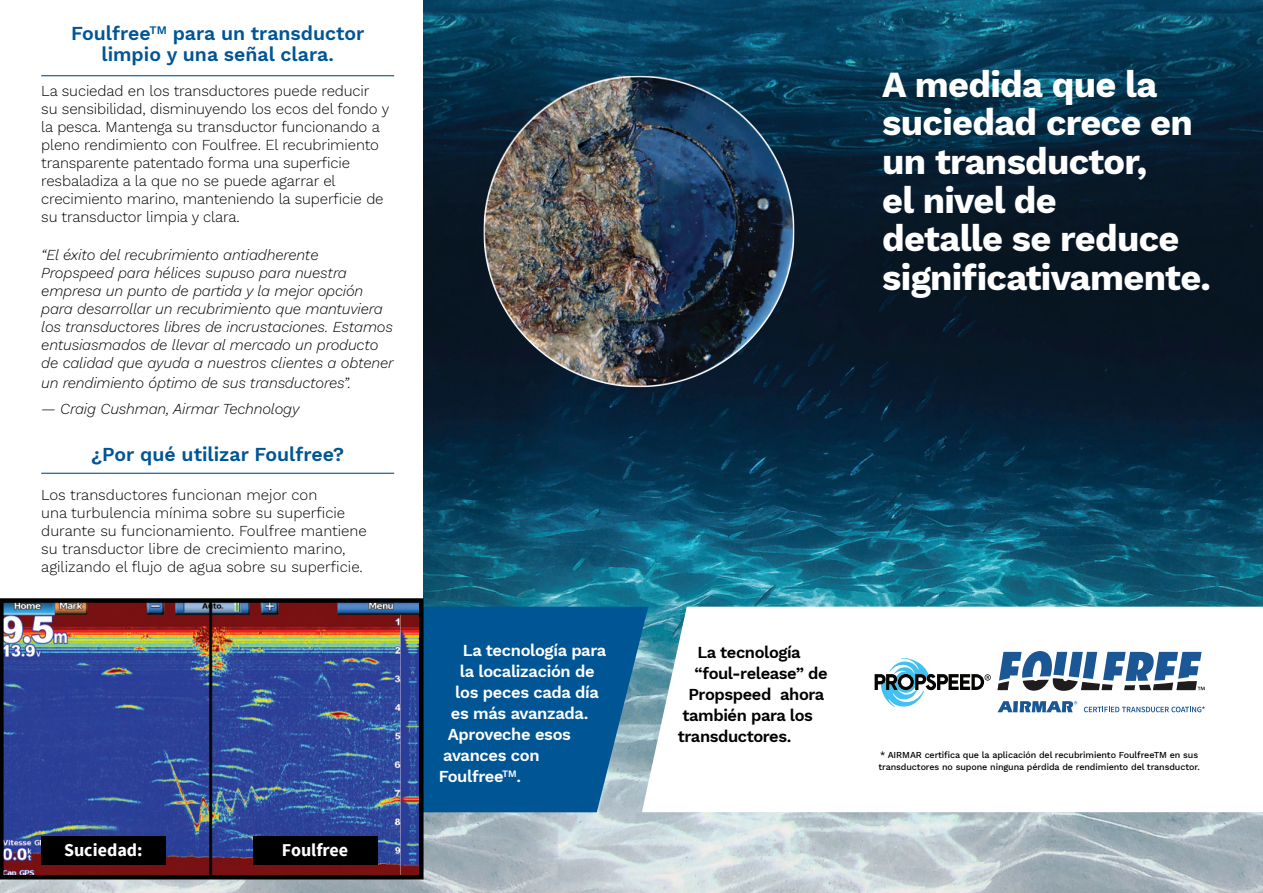
<style>
.page{position:relative;width:1263px;height:893px;background:#fff}
.page>*{position:absolute;margin:0;border:0;box-sizing:border-box;transform-origin:0 0}
.t1{font:700 36.15px/38.7px "Work Sans";letter-spacing:-.02em;color:#fff}
.t2{font:600 19.5px/21px "Work Sans";color:#005595;text-align:center}
.t3{font:700 18px "Source Sans Pro";color:#fff}
.t4{font:600 16.5px "Work Sans";letter-spacing:-.02em;color:#fff}
.t5{font:600 16.5px "Work Sans";letter-spacing:-.025em;color:#000}
.BODY_COPY{font:300 15px/18px "Work Sans";letter-spacing:-.01em;color:#000}
.BODY_COPY-2{font:italic 300 15px/18px "Work Sans";letter-spacing:-.01em;color:#000}
.BODY_COPY-3{font:500 9px/12px "Work Sans";letter-spacing:-.01em;color:#000}
</style>
<div class="page">
<img style="left:0;top:0;width:1263px;height:893px">
<div style="left:0;top:0;width:422px;height:838px;background:#fff"></div>
<svg style="left:423px;top:607px;width:219px;height:205px;background:#0d5d98"></svg>
<svg style="left:642px;top:607px;width:621px;height:205px"></svg>
<svg style="left:997px;top:701px;width:80px;height:11px"></svg>
<svg style="left:997px;top:651px;width:208px;height:40px"></svg>
<svg style="left:1084px;top:706px;width:121px;height:6px"></svg>
<svg style="left:875px;top:657px;width:116px;height:50px"></svg>
<img style="left:0;top:598px;width:423px;height:281px">
<div style="left:41px;top:836px;width:125px;height:28px;background:#000"></div>
<div style="left:253px;top:836px;width:124px;height:28px;background:#000"></div>
<hr style="left:41px;top:75px;width:353px;height:1px;background:#005595">
<hr style="left:41px;top:473px;width:353px;height:1px;background:#005595">
<img style="left:256px;top:5px;width:757px;height:452px">
<p class="t2" style="left:71px;top:22px;width:295px">Foulfree<sup>TM</sup> para un transductor limpio y una señal clara.</p>
<p class="BODY_COPY" style="left:41px;top:81px;width:349px">La suciedad en los transductores puede reducir su sensibilidad, disminuyendo los ecos del fondo y la pesca. Mantenga su transductor funcionando a pleno rendimiento con Foulfree. El recubrimiento transparente patentado forma una superficie resbaladiza a la que no se puede agarrar el crecimiento marino, manteniendo la superficie de su transductor limpia y clara.</p>
<p class="BODY_COPY-2" style="left:41px;top:245px;width:354px">“El éxito del recubrimiento antiadherente Propspeed para hélices supuso para nuestra empresa un punto de partida y la mejor opción para desarrollar un recubrimiento que mantuviera los transductores libres de incrustaciones. Estamos entusiasmados de llevar al mercado un producto de calidad que ayuda a nuestros clientes a obtener</p>
<p class="BODY_COPY-2" style="left:41px;top:373px;width:311px">un rendimiento óptimo de sus transductores”.</p>
<p class="BODY_COPY-2" style="left:41px;top:399px;width:260px">— Craig Cushman, Airmar Technology</p>
<p class="t2" style="left:91px;top:443px;width:255px">¿Por qué utilizar Foulfree?</p>
<p class="BODY_COPY" style="left:41px;top:485px;width:327px">Los transductores funcionan mejor con<br>una turbulencia mínima sobre su superficie durante su funcionamiento. Foulfree mantiene su transductor libre de crecimiento marino, agilizando el flujo de agua sobre su superficie.</p>
<p class="t3" style="left:64px;top:838px;width:80px">Suciedad:</p>
<p class="t3" style="left:282px;top:838px;width:68px">Foulfree</p>
<p class="t4" style="left:463px;top:638px;width:145px">La tecnología para</p>
<p class="t4" style="left:460px;top:659px;width:136px">la localización de</p>
<p class="t4" style="left:455px;top:680px;width:145px">los peces cada día</p>
<p class="t4" style="left:451px;top:701px;width:139px">es más avanzada.</p>
<p class="t4" style="left:448px;top:722px;width:125px">Aproveche esos</p>
<p class="t4" style="left:443px;top:743px;width:98px">avances con</p>
<p class="t4" style="left:439px;top:764px;width:84px">Foulfree<sup>TM</sup>.</p>
<p class="t1" style="left:882px;top:64px;width:330px">A medida que la suciedad crece en un transductor,<br>el nivel de<br>detalle se reduce significativamente.</p>
<p class="t5" style="left:697px;top:640px;width:105px">La tecnología</p>
<p class="t5" style="left:694px;top:661px;width:135px">“foul-release” de</p>
<p class="t5" style="left:688px;top:682px;width:138px">Propspeed ahora</p>
<p class="t5" style="left:682px;top:703px;width:132px">también para los</p>
<p class="t5" style="left:678px;top:724px;width:115px">transductores.</p>
<p class="BODY_COPY-3" style="left:878px;top:749px;width:323px">* AIRMAR certifica que la aplicación del recubrimiento FoulfreeTM en sus transductores no supone ninguna pérdida de rendimiento del transductor.</p>
</div>
